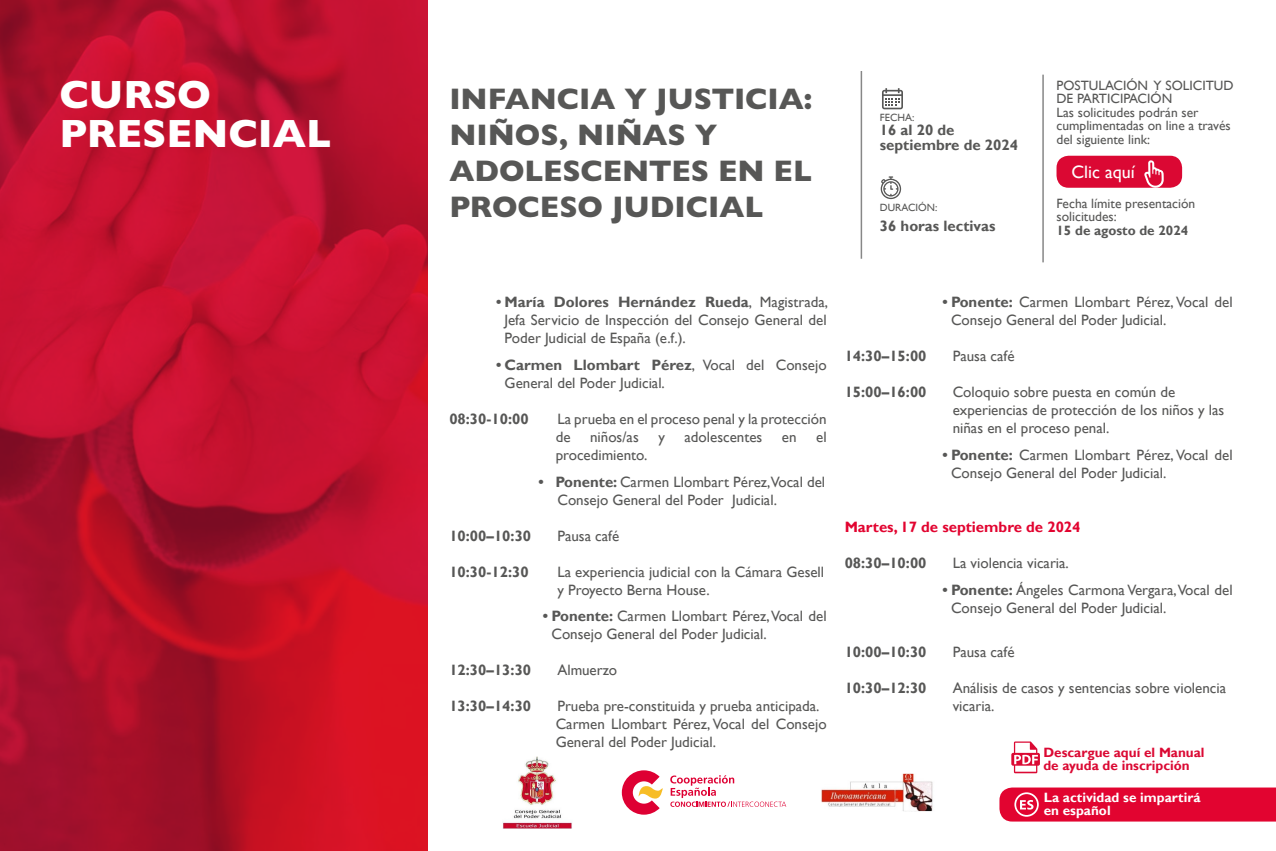
<style>
.page{position:relative;width:1276px;height:851px;background:#fff}
.page>*{position:absolute;margin:0;border:0;box-sizing:border-box;transform-origin:0 0}
.t1{font:800 39.75px/39px "Gill Sans";color:#fff}
.t2{font:800 30px/36px "Gill Sans";color:#575756}
.t3{font:18px "Gill Sans";color:#fff}
.t4{font:15px/18px "Gill Sans";color:#575756}
.t5{font:700 15px/15px "Gill Sans";color:#575756}
.t6{font:700 15px "Gill Sans";color:#e20430}
.t7{font:13.5px/13.5px "Gill Sans";color:#575756}
.t8{font:700 13.5px/13.5px "Gill Sans";color:#db0933}
.t9{font:700 13.5px/13.5px "Gill Sans";color:#fff}
.t10{font:700 13.5px "Gill Sans";color:#575756}
.t11{font:10.5px "Gill Sans";color:#575756}
.s1{font-weight:700}
</style>
<div class="page">
<img style="left:0;top:0;width:427px;height:850px">
<svg style="left:999px;top:787px;width:277px;height:34px;background:#e30f39"></svg>
<svg style="left:1011px;top:741px;width:29px;height:32px"></svg>
<hr style="left:860px;top:71px;width:2px;height:188px;background:#878787">
<div style="left:1056px;top:156px;width:126px;height:32px;background:#db0833;border-radius:12px"></div>
<hr style="left:1042px;top:75px;width:1px;height:187px;background:#878787">
<svg style="left:880px;top:176px;width:21px;height:23px"></svg>
<svg style="left:882px;top:88px;width:21px;height:21px"></svg>
<svg style="left:1143px;top:160px;width:20px;height:28px"></svg>
<svg style="left:670px;top:775px;width:116px;height:31px"></svg>
<svg style="left:622px;top:770px;width:40px;height:44px"></svg>
<img style="left:503px;top:756px;width:69px;height:72px">
<img style="left:821px;top:773px;width:112px;height:38px">
<h1 class="t1" style="left:59px;top:74px;width:273px">CURSO<br>PRESENCIAL</h1>
<h2 class="t2" style="left:449px;top:80px;width:364px">INFANCIA Y JUSTICIA:<br>NIÑOS, NIÑAS Y<br>ADOLESCENTES EN EL<br>PROCESO JUDICIAL</h2>
<p class="t11" style="left:880px;top:111px;width:36px">FECHA:</p>
<p class="t5" style="left:880px;top:123px;width:140px">16 al 20 de septiembre de 2024</p>
<p class="t11" style="left:880px;top:201px;width:59px">DURACIÓN:</p>
<p class="t5" style="left:880px;top:218px;width:117px">36 horas lectivas</p>
<p class="t7" style="left:1056px;top:79px;width:178px">POSTULACIÓN Y SOLICITUD<br>DE PARTICIPACIÓN<br>Las solicitudes podrán ser cumplimentadas on line a través del siguiente link:</p>
<p class="t3" style="left:1071px;top:162px;width:65px">Clic aquí</p>
<p class="t7" style="left:1056px;top:197px;width:140px">Fecha límite presentación solicitudes:</p>
<p class="t10" style="left:1056px;top:222px;width:133px">15 de agosto de 2024</p>
<p class="t4" style="left:504px;top:293px;width:325px;text-align:justify;text-indent:-9px"><span class="s1">• María Dolores Hernández Rueda</span>, Magistrada, Jefa Servicio de Inspección del Consejo General del Poder Judicial de España (e.f.).</p>
<p class="t4" style="left:504px;top:356px;width:323px;text-indent:-9px"><span class="s1">• Carmen Llombart Pérez</span>, Vocal del Consejo<br>General del Poder Judicial.</p>
<p class="t5" style="left:449px;top:412px;width:81px">08:30-10:00</p>
<p class="t4" style="left:556px;top:410px;width:272px">La prueba en el proceso penal y la protección de</p>
<p class="t4" style="left:590px;top:428px;width:50px">niños/as</p>
<p class="t4" style="left:658px;top:428px;width:8px">y</p>
<p class="t4" style="left:684px;top:428px;width:79px">adolescentes</p>
<p class="t4" style="left:782px;top:428px;width:16px">en</p>
<p class="t4" style="left:816px;top:428px;width:12px">el</p>
<p class="t4" style="left:556px;top:446px;width:93px">procedimiento.</p>
<p class="t4" style="left:557px;top:472px;width:269px;text-indent:-19px"><span class="s1">• Ponente:</span> Carmen Llombart Pérez,Vocal del<br>Consejo General del Poder Judicial.</p>
<p class="t5" style="left:449px;top:528px;width:83px">10:00–10:30</p>
<p class="t4" style="left:557px;top:526px;width:63px">Pausa café</p>
<p class="t5" style="left:449px;top:564px;width:81px">10:30-12:30</p>
<p class="t4" style="left:557px;top:562px;width:268px">La experiencia judicial con la Cámara Gesell y Proyecto Berna House.</p>
<p class="t4" style="left:551px;top:607px;width:277px;text-indent:-9px"><span class="s1">• Ponente:</span> Carmen Llombart Pérez, Vocal del<br>Consejo General del Poder Judicial.</p>
<p class="t5" style="left:449px;top:663px;width:83px">12:30–13:30</p>
<p class="t4" style="left:557px;top:661px;width:61px">Almuerzo</p>
<p class="t5" style="left:449px;top:699px;width:83px">13:30–14:30</p>
<p class="t4" style="left:556px;top:697px;width:272px">Prueba pre-constituida y prueba anticipada.<br>Carmen Llombart Pérez, Vocal del Consejo<br>General del Poder Judicial.</p>
<p class="t4" style="left:951px;top:293px;width:283px;text-indent:-9px"><span class="s1">• Ponente:</span> Carmen Llombart Pérez, Vocal del<br>Consejo General del Poder Judicial.</p>
<p class="t5" style="left:844px;top:349px;width:83px">14:30–15:00</p>
<p class="t4" style="left:952px;top:347px;width:63px">Pausa café</p>
<p class="t5" style="left:844px;top:385px;width:83px">15:00–16:00</p>
<p class="t4" style="left:952px;top:383px;width:273px">Coloquio sobre puesta en común de experiencias de protección de los niños y las niñas en el proceso penal.</p>
<p class="t4" style="left:951px;top:446px;width:283px;text-indent:-9px"><span class="s1">• Ponente:</span> Carmen Llombart Pérez, Vocal del<br>Consejo General del Poder Judicial.</p>
<p class="t6" style="left:844px;top:518px;width:237px">Martes, 17 de septiembre de 2024</p>
<p class="t5" style="left:844px;top:556px;width:83px">08:30–10:00</p>
<p class="t4" style="left:952px;top:554px;width:118px">La violencia vicaria.</p>
<p class="t4" style="left:951px;top:580px;width:283px;text-indent:-9px"><span class="s1">• Ponente:</span> Ángeles Carmona Vergara, Vocal del<br>Consejo General del Poder Judicial.</p>
<p class="t5" style="left:844px;top:645px;width:83px">10:00–10:30</p>
<p class="t4" style="left:952px;top:643px;width:63px">Pausa café</p>
<p class="t5" style="left:844px;top:681px;width:83px">10:30–12:30</p>
<p class="t4" style="left:952px;top:679px;width:275px">Análisis de casos y sentencias sobre violencia vicaria.</p>
<p class="t8" style="left:1043px;top:745px;width:163px">Descargue aquí el Manual de ayuda de inscripción</p>
<p class="t9" style="left:1043px;top:790px;width:158px">La actividad se impartirá en español</p>
</div>
